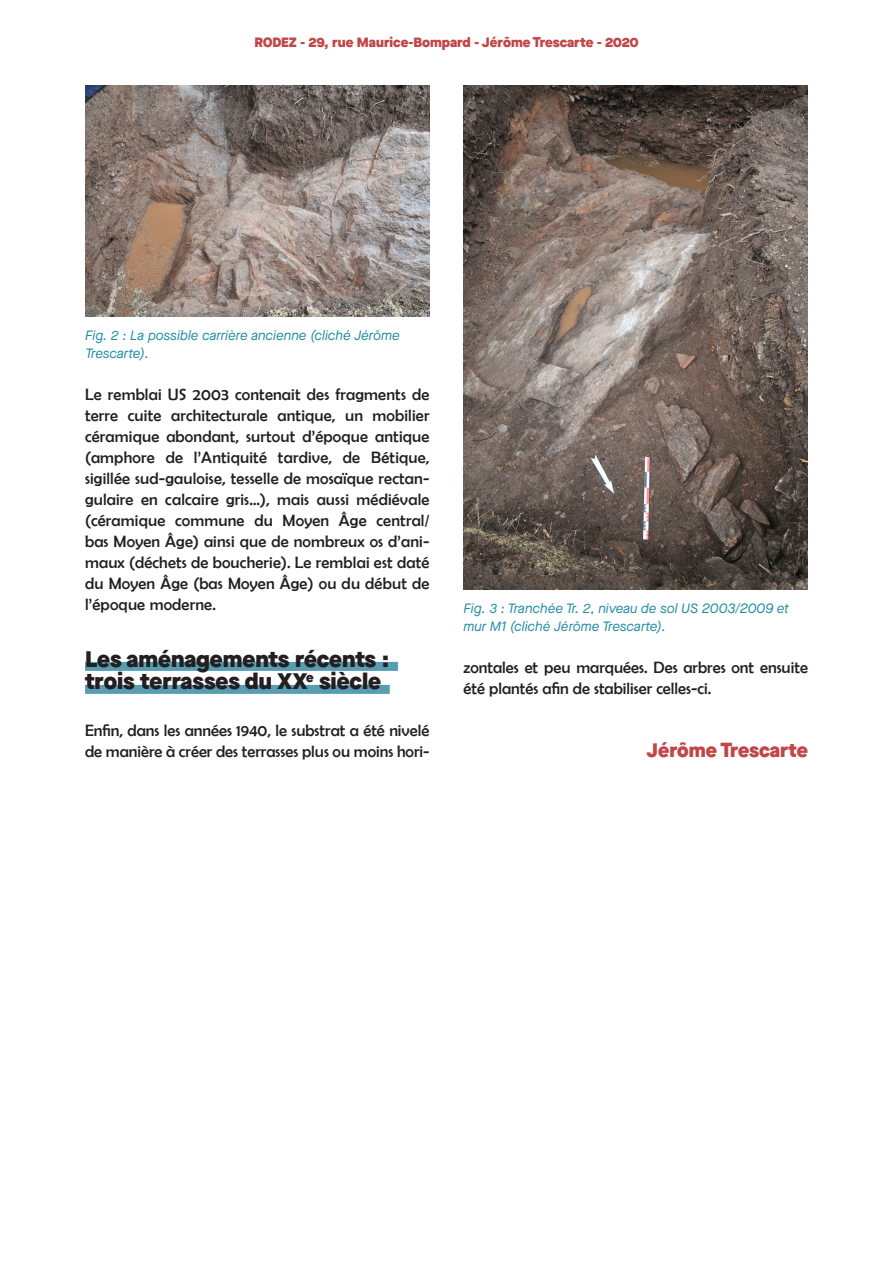
<style>
.page{position:relative;width:893px;height:1263px;background:#fff}
.page>*{position:absolute;margin:0;border:0;box-sizing:border-box;transform-origin:0 0}
.Titre_filet_bleu{font:900 22.5px/22.5px "Maison Neue";color:#231f20}
.Signature{font:900 19.5px "Maison Neue";color:#c04648}
.Corps_notice{font:16.5px/21px "Berlin Sans FB";color:#231f20}
.Légendes{font:italic 13.5px/18px "Maison Neue";color:#208ca4}
.t1{font:900 13.5px "Maison Neue";color:#c04648}
</style>
<div class="page">
<div style="left:85px;top:662px;width:313px;height:9px;background:#599db3"></div>
<div style="left:85px;top:685px;width:305px;height:9px;background:#599db3"></div>
<img style="left:85px;top:85px;width:344px;height:231px">
<img style="left:463px;top:85px;width:345px;height:504px">
<p class="t1" style="left:254px;top:32px;width:386px">RODEZ - 29, rue Maurice-Bompard - Jérôme Trescarte - 2020</p>
<p class="Légendes" style="left:85px;top:326px;width:316px">Fig. 2 : La possible carrière ancienne (cliché Jérôme<br>Trescarte).</p>
<p class="Corps_notice" style="left:85px;top:384px;width:346px;text-align:justify">Le remblai US 2003 contenait des fragments de terre cuite architecturale antique, un mobilier céramique abondant, surtout d’époque antique (amphore de l’Antiquité tardive, de Bétique, sigillée sud-gauloise, tesselle de mosaïque rectan&shy;gulaire en calcaire gris…), mais aussi médiévale (céramique commune du Moyen Âge central/ bas Moyen Âge) ainsi que de nombreux os d’ani&shy;maux (déchets de boucherie). Le remblai est daté du Moyen Âge (bas Moyen Âge) ou du début de l’époque moderne.</p>
<p class="Titre_filet_bleu" style="left:85px;top:647px;width:306px">Les aménagements récents : trois terrasses du XX<sup>e</sup> siècle</p>
<p class="Corps_notice" style="left:85px;top:720px;width:346px">Enfin, dans les années 1940, le substrat a été nivelé de manière à créer des terrasses plus ou moins hori-</p>
<p class="Légendes" style="left:463px;top:599px;width:327px">Fig. 3 : Tranchée Tr. 2, niveau de sol US 2003/2009 et mur M1 (cliché Jérôme Trescarte).</p>
<p class="Corps_notice" style="left:463px;top:657px;width:346px">zontales et peu marquées. Des arbres ont ensuite été plantés afin de stabiliser celles-ci.</p>
<p class="Signature" style="left:647px;top:735px;width:163px">Jérôme Trescarte</p>
</div>
